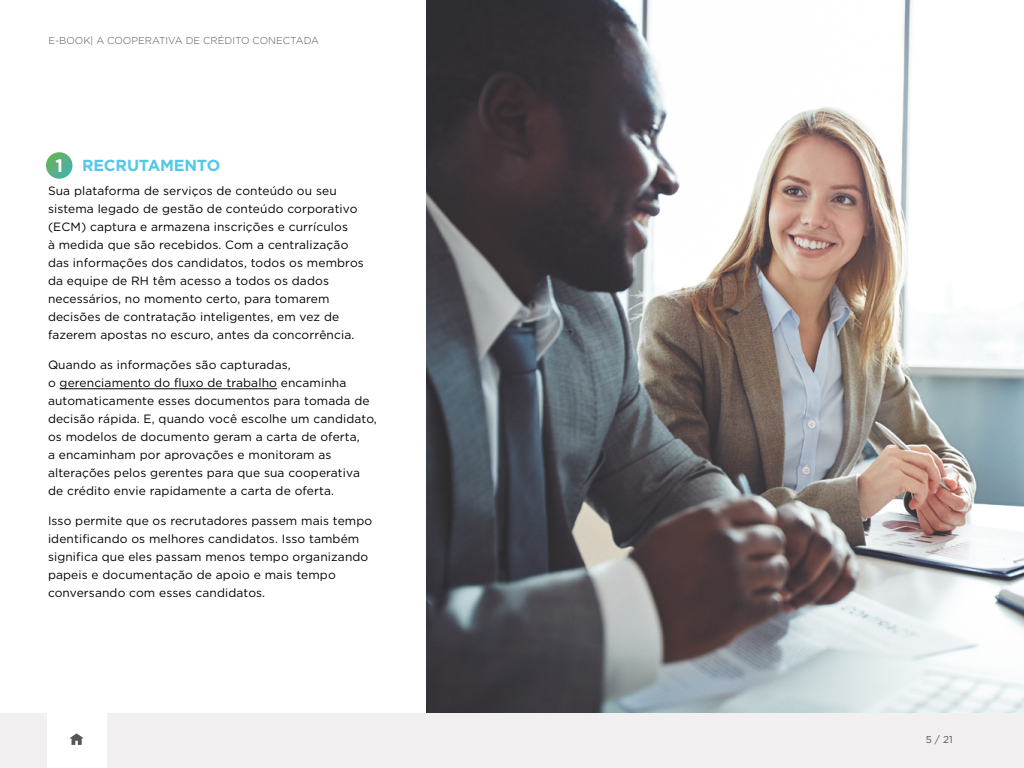
<style>
.page{position:relative;width:1024px;height:768px;background:#fff}
.page>*{position:absolute;margin:0;border:0;box-sizing:border-box;transform-origin:0 0}
.t1{font:700 18px "Gotham HTF";color:#fff}
.t2{font:700 16px "Gotham HTF";letter-spacing:-.01em;color:#54c8e8}
.t3{font:12px/18px "Gotham HTF";letter-spacing:.01em;color:#000}
.t4{font:300 10px "Gotham HTF";color:#52555b}
.t5{font:10px "Gotham HTF";color:#52555b}
</style>
<div class="page">
<div style="left:0;top:713px;width:1024px;height:55px;background:#f1efef"></div>
<div style="left:47px;top:713px;width:59px;height:55px;background:#fff"></div>
<svg style="left:69px;top:733px;width:15px;height:12px"></svg>
<hr style="left:60px;top:389px;width:217px;height:1px;background:#000">
<svg style="left:46px;top:152px;width:26px;height:27px"></svg>
<img style="left:426px;top:0;width:598px;height:713px">
<p class="t4" style="left:48px;top:35px;width:272px">E-BOOK| A COOPERATIVA DE CRÉDITO CONECTADA</p>
<h1 class="t1" style="left:55px;top:155px;width:9px">1</h1>
<h2 class="t2" style="left:82px;top:156px;width:140px">RECRUTAMENTO</h2>
<p class="t3" style="left:48px;top:182px;width:317px">Sua plataforma de serviços de conteúdo ou seu sistema legado de gestão de conteúdo corporativo (ECM) captura e armazena inscrições e currículos<br>à medida que são recebidos. Com a centralização das informações dos candidatos, todos os membros da equipe de RH têm acesso a todos os dados necessários, no momento certo, para tomarem decisões de contratação inteligentes, em vez de fazerem apostas no escuro, antes da concorrência.</p>
<p class="t3" style="left:48px;top:356px;width:330px">Quando as informações são capturadas,<br>o gerenciamento do fluxo de trabalho encaminha automaticamente esses documentos para tomada de decisão rápida. E, quando você escolhe um candidato, os modelos de documento geram a carta de oferta,<br>a encaminham por aprovações e monitoram as alterações pelos gerentes para que sua cooperativa de crédito envie rapidamente a carta de oferta.</p>
<p class="t3" style="left:48px;top:512px;width:326px">Isso permite que os recrutadores passem mais tempo identificando os melhores candidatos. Isso também significa que eles passam menos tempo organizando papeis e documentação de apoio e mais tempo conversando com esses candidatos.</p>
<p class="t5" style="left:926px;top:734px;width:28px">5 / 21</p>
</div>
